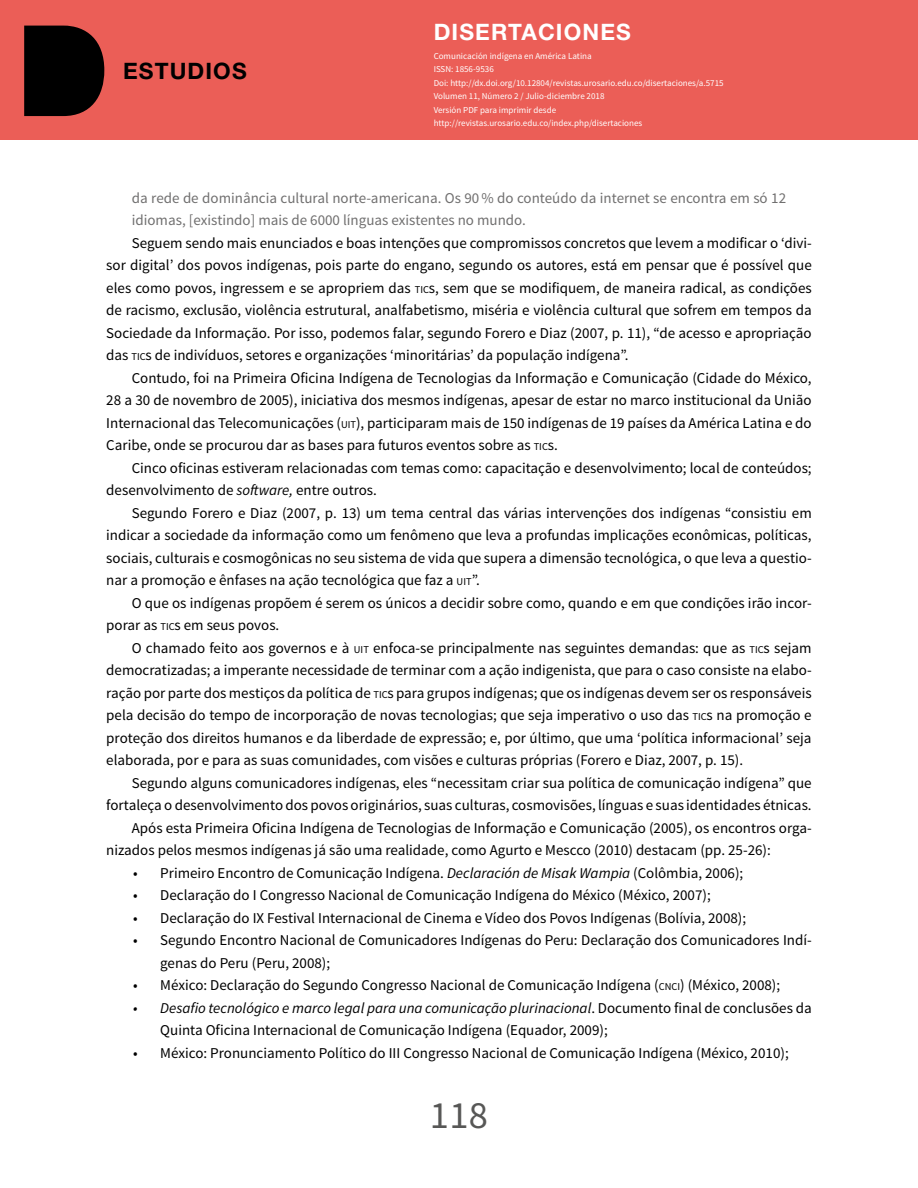
<style>
.page{position:relative;width:918px;height:1188px;background:#fff}
.page>*{position:absolute;margin:0;border:0;box-sizing:border-box;transform-origin:0 0}
.t1{font:38.4px "Source Sans Pro";color:#575756}
.t2{font:700 22.65px "Helvetica Neue LT Std";letter-spacing:.05em;color:#fff}
.t3{font:700 22.65px "Helvetica Neue LT Std";letter-spacing:.05em;color:#000}
.t4{font:15px/22.5px "Source Sans Pro";color:#000;text-align:justify}
.t5{font:15px/22.5px "Source Sans Pro";color:#706f6f}
.t6{font:9px/13.5px "Source Sans Pro";color:#fff}
.s1{font-style:inherit}
.s2{font-size:10.5px}
.s3{font-style:italic}
</style>
<div class="page">
<div style="left:0;top:0;width:918px;height:139px;background:#eb5e57"></div>
<svg style="left:24px;top:26px;width:80px;height:90px;background:#150807"></svg>
<h2 class="t3" style="left:123px;top:57px;width:125px">ESTUDIOS</h2>
<h2 class="t2" style="left:434px;top:18px;width:182px">DISERTACIONES</h2>
<p class="t6" style="left:434px;top:49px;width:292px">Comunicación indígena en América Latina<br><span class="s1">I SSN</span> : 1856-9536<br>Doi: http://dx.doi.org/10.12804/revistas.urosario.edu.co/disertaciones/a.5715<br>Volumen 11, Número 2 / Julio-diciembre 2018<br>Versión <span class="s1">PDF</span> para imprimir desde http://revistas.urosario.edu.co/index.php/disertaciones</p>
<p class="t5" style="left:132px;top:187px;width:656px">da rede de dominância cultural norte-americana. Os 90% do conteúdo da internet se encontra em só 12 idiomas, [existindo] mais de 6000 línguas existentes no mundo.</p>
<p class="t4" style="left:106px;top:232px;width:707px;text-indent:26px">Seguem sendo mais enunciados e boas intenções que compromissos concretos que levem a modificar o ‘divi&shy;sor digital’ dos povos indígenas, pois parte do engano, segundo os autores, está em pensar que é possível que eles como povos, ingressem e se apropriem das <span class="s2">TIC</span>s, sem que se modifiquem, de maneira radical, as condições de racismo, exclusão, violência estrutural, analfabetismo, miséria e violência cultural que sofrem em tempos da Sociedade da Informação. Por isso, podemos falar, segundo Forero e Diaz (2007, p. 11), “de acesso e apropriação das <span class="s2">TIC</span>s de indivíduos, setores e organizações ‘minoritárias’ da população indígena”.</p>
<p class="t4" style="left:106px;top:367px;width:707px;text-indent:26px">Contudo, foi na Primeira Oficina Indígena de Tecnologias da Informação e Comunicação (Cidade do México, 28 a 30 de novembro de 2005), iniciativa dos mesmos indígenas, apesar de estar no marco institucional da União Internacional das Telecomunicações (<span class="s2">UIT</span>), participaram mais de 150 indígenas de 19 países da América Latina e do Caribe, onde se procurou dar as bases para futuros eventos sobre as <span class="s2">TIC</span>s.</p>
<p class="t4" style="left:106px;top:457px;width:707px;text-indent:26px">Cinco oficinas estiveram relacionadas com temas como: capacitação e desenvolvimento; local de conteúdos; desenvolvimento de <span class="s3">software,</span> entre outros.</p>
<p class="t4" style="left:106px;top:502px;width:707px;text-indent:26px">Segundo Forero e Diaz (2007, p. 13) um tema central das várias intervenções dos indígenas “consistiu em indicar a sociedade da informação como um fenômeno que leva a profundas implicações econômicas, políticas, sociais, culturais e cosmogônicas no seu sistema de vida que supera a dimensão tecnológica, o que leva a questio&shy;nar a promoção e ênfases na ação tecnológica que faz a <span class="s2">UIT</span>”.</p>
<p class="t4" style="left:106px;top:592px;width:707px;text-indent:26px">O que os indígenas propõem é serem os únicos a decidir sobre como, quando e em que condições irão incor&shy;porar as <span class="s2">TIC</span>s em seus povos.</p>
<p class="t4" style="left:106px;top:637px;width:707px;text-indent:26px">O chamado feito aos governos e à <span class="s2">UIT</span> enfoca-se principalmente nas seguintes demandas: que as <span class="s2">TIC</span>s sejam democratizadas; a imperante necessidade de terminar com a ação indigenista, que para o caso consiste na elabo&shy;ração por parte dos mestiços da política de <span class="s2">TIC</span>s para grupos indígenas; que os indígenas devem ser os responsáveis pela decisão do tempo de incorporação de novas tecnologias; que seja imperativo o uso das <span class="s2">TIC</span>s na promoção e proteção dos direitos humanos e da liberdade de expressão; e, por último, que uma ‘política informacional’ seja elaborada, por e para as suas comunidades, com visões e culturas próprias (Forero e Diaz, 2007, p. 15).</p>
<p class="t4" style="left:132px;top:772px;width:681px">Segundo alguns comunicadores indígenas, eles “necessitam criar sua política de comunicação indígena” que</p>
<p class="t4" style="left:106px;top:794px;width:707px">fortaleça o desenvolvimento dos povos originários, suas culturas, cosmovisões, línguas e suas identidades étnicas.</p>
<p class="t4" style="left:132px;top:817px;width:681px">Após esta Primeira Oficina Indígena de Tecnologias de Informação e Comunicação (2005), os encontros orga-</p>
<p class="t4" style="left:106px;top:839px;width:666px">nizados pelos mesmos indígenas já são uma realidade, como Agurto e Mescco (2010) destacam (pp. 25-26):</p>
<p class="t4" style="left:133px;top:862px;width:611px">• Primeiro Encontro de Comunicação Indígena. <span class="s3">Declaración de Misak Wampia</span> (Colômbia, 2006);</p>
<p class="t4" style="left:133px;top:884px;width:579px">• Declaração do I Congresso Nacional de Comunicação Indígena do México (México, 2007);</p>
<p class="t4" style="left:133px;top:907px;width:614px">• Declaração do IX Festival Internacional de Cinema e Vídeo dos Povos Indígenas (Bolívia, 2008);</p>
<p class="t4" style="left:160px;top:929px;width:653px;text-indent:-27px">• Segundo Encontro Nacional de Comunicadores Indígenas do Peru: Declaração dos Comunicadores Indí&shy;genas do Peru (Peru, 2008);</p>
<p class="t4" style="left:133px;top:974px;width:648px">• México: Declaração do Segundo Congresso Nacional de Comunicação Indígena (<span class="s2">CNCI</span>) (México, 2008);</p>
<p class="t4" style="left:160px;top:997px;width:653px;text-indent:-27px"><span class="s3">• Desafio tecnológico e marco legal para una comunicação plurinacional</span>. Documento final de conclusões da<br>Quinta Oficina Internacional de Comunicação Indígena (Equador, 2009);</p>
<p class="t4" style="left:133px;top:1042px;width:657px">• México: Pronunciamento Político do III Congresso Nacional de Comunicação Indígena (México, 2010);</p>
<h1 class="t1" style="left:430px;top:1092px;width:60px">118</h1>
</div>
